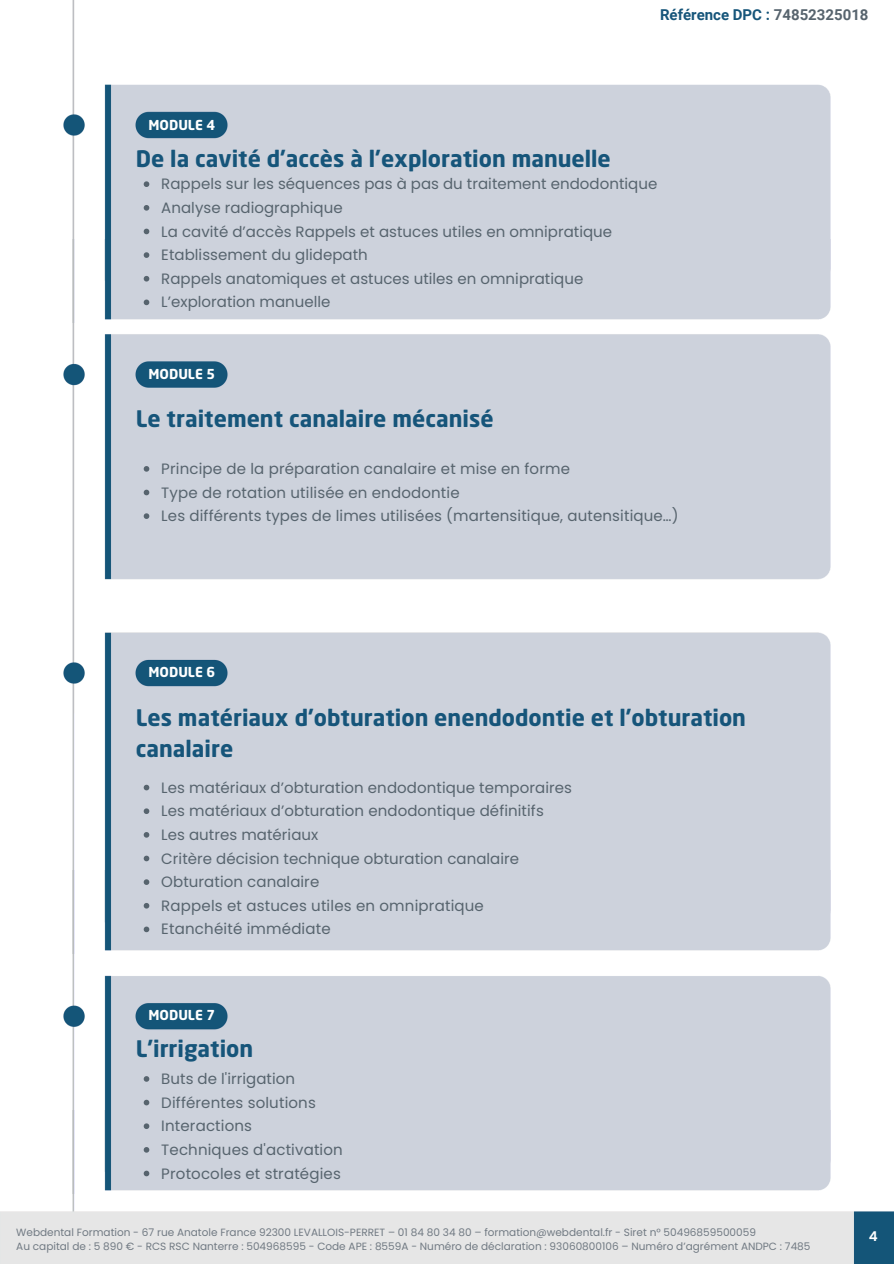
<style>
.page{position:relative;width:894px;height:1264px;background:#fff}
.page>*{position:absolute;margin:0;border:0;box-sizing:border-box;transform-origin:0 0}
.t1{font:700 22.5px/31.5px "Neo Sans Std";color:#16557a}
.t2{font:15px "Poppins";letter-spacing:.005em;color:#57646e}
.t3{font:700 15px "Roboto";color:#16557a}
.t4{font:700 13.5px "Neo Sans Std";color:#fff}
.t5{font:600 13.5px "Poppins";color:#fff}
.t6{font:10.5px "Poppins";color:#717a83}
.s1{color:#57646e}
</style>
<div class="page">
<img style="left:0;top:0;width:893px;height:1263px">
<svg style="left:144px;top:466px;width:5px;height:5px"></svg>
<svg style="left:144px;top:489px;width:5px;height:6px"></svg>
<svg style="left:144px;top:513px;width:5px;height:6px"></svg>
<img style="left:0;top:1110px;width:893px;height:83px">
<svg style="left:144px;top:1076px;width:5px;height:5px"></svg>
<svg style="left:144px;top:1099px;width:5px;height:6px"></svg>
<svg style="left:144px;top:1123px;width:5px;height:5px"></svg>
<svg style="left:144px;top:1146px;width:5px;height:6px"></svg>
<svg style="left:144px;top:1170px;width:5px;height:6px"></svg>
<img style="left:0;top:870px;width:893px;height:83px">
<svg style="left:144px;top:784px;width:5px;height:6px"></svg>
<svg style="left:144px;top:808px;width:5px;height:6px"></svg>
<svg style="left:144px;top:832px;width:5px;height:5px"></svg>
<svg style="left:144px;top:855px;width:5px;height:6px"></svg>
<svg style="left:144px;top:879px;width:5px;height:6px"></svg>
<svg style="left:144px;top:903px;width:5px;height:5px"></svg>
<svg style="left:144px;top:926px;width:5px;height:6px"></svg>
<img style="left:0;top:239px;width:893px;height:84px">
<svg style="left:144px;top:181px;width:5px;height:6px"></svg>
<svg style="left:144px;top:205px;width:5px;height:6px"></svg>
<svg style="left:144px;top:229px;width:5px;height:5px"></svg>
<svg style="left:144px;top:252px;width:5px;height:6px"></svg>
<svg style="left:144px;top:276px;width:5px;height:5px"></svg>
<svg style="left:144px;top:299px;width:5px;height:6px"></svg>
<p class="t4" style="left:148px;top:120px;width:68px">MODULE 4</p>
<p class="t1" style="left:136px;top:146px;width:476px">De la cavité d’accès à l’exploration manuelle</p>
<p class="t3" style="left:660px;top:6px;width:210px">Référence DPC : <span class="s1">74852325018</span></p>
<p class="t2" style="left:161px;top:173px;width:497px">Rappels sur les séquences pas à pas du traitement endodontique</p>
<p class="t2" style="left:161px;top:197px;width:183px">Analyse radiographique</p>
<p class="t2" style="left:161px;top:221px;width:452px">La cavité d’accès Rappels et astuces utiles en omnipratique</p>
<h2 class="t2" style="left:161px;top:244px;width:208px">Etablissement du glidepath</h2>
<h1 class="t2" style="left:161px;top:268px;width:423px">Rappels anatomiques et astuces utiles en omnipratique</h1>
<p class="t2" style="left:161px;top:292px;width:171px">L’exploration manuelle</p>
<p class="t4" style="left:148px;top:369px;width:68px">MODULE 5</p>
<p class="t1" style="left:136px;top:405px;width:359px">Le traitement canalaire mécanisé</p>
<p class="t2" style="left:161px;top:458px;width:410px">Principe de la préparation canalaire et mise en forme</p>
<p class="t2" style="left:161px;top:482px;width:300px">Type de rotation utilisée en endodontie</p>
<p class="t2" style="left:161px;top:505px;width:518px">Les différents types de limes utilisées (martensitique, autensitique…)</p>
<p class="t4" style="left:148px;top:667px;width:68px">MODULE 6</p>
<p class="t1" style="left:136px;top:704px;width:611px">Les matériaux d’obturation enendodontie et l’obturation canalaire</p>
<p class="t2" style="left:161px;top:777px;width:412px">Les matériaux d’obturation endodontique temporaires</p>
<h2 class="t2" style="left:161px;top:800px;width:384px">Les matériaux d’obturation endodontique définitifs</h2>
<h1 class="t2" style="left:161px;top:824px;width:158px">Les autres matériaux</h1>
<p class="t2" style="left:161px;top:847px;width:359px">Critère décision technique obturation canalaire</p>
<p class="t2" style="left:161px;top:871px;width:159px">Obturation canalaire</p>
<p class="t2" style="left:161px;top:895px;width:324px">Rappels et astuces utiles en omnipratique</p>
<p class="t2" style="left:161px;top:918px;width:171px">Etanchéité immédiate</p>
<p class="t4" style="left:148px;top:1009px;width:68px">MODULE 7</p>
<p class="t1" style="left:136px;top:1035px;width:119px">L’irrigation</p>
<p class="t2" style="left:161px;top:1068px;width:135px">Buts de l'irrigation</p>
<p class="t2" style="left:161px;top:1091px;width:156px">Différentes solutions</p>
<h2 class="t2" style="left:161px;top:1115px;width:92px">Interactions</h2>
<h1 class="t2" style="left:161px;top:1139px;width:183px">Techniques d'activation</h1>
<p class="t2" style="left:161px;top:1162px;width:181px">Protocoles et stratégies</p>
<h3 class="t6" style="left:16px;top:1225px;width:741px">Webdental Formation - 67 rue Anatole France 92300 LEVALLOIS-PERRET – 01 84 80 34 80 – formation@webdental.fr - Siret n° 50496859500059</h3>
<h2 class="t6" style="left:16px;top:1238px;width:795px">Au capital de : 5 890 € - RCS RSC Nanterre : 504968595 - Code APE : 8559A - Numéro de déclaration : 93060800106 – Numéro d’agrément ANDPC : 7485</h2>
<h1 class="t5" style="left:868px;top:1226px;width:10px">4</h1>
</div>
